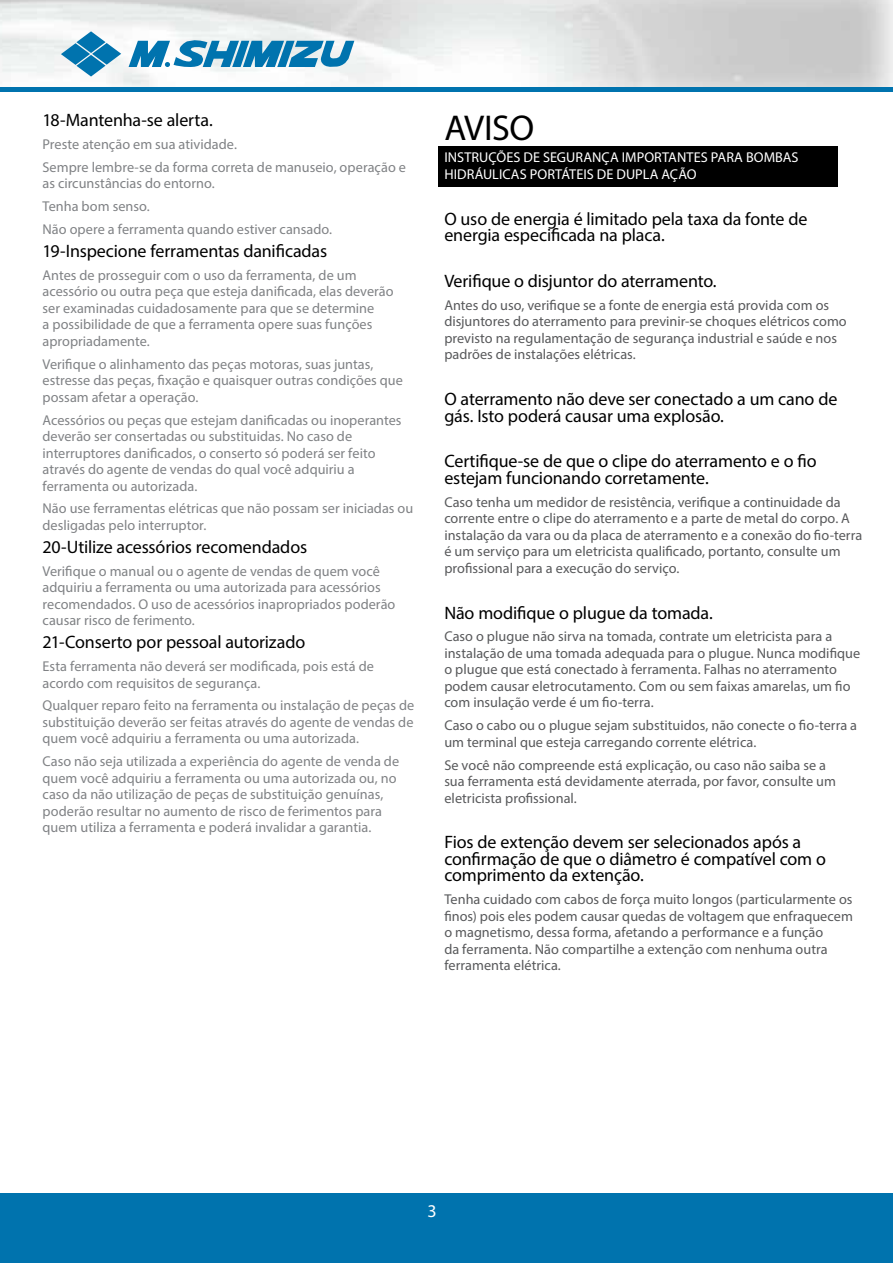
<style>
.page{position:relative;width:893px;height:1263px;background:#fff}
.page>*{position:absolute;margin:0;border:0;box-sizing:border-box;transform-origin:0 0}
.t1{font:36px "Myriad Pro";letter-spacing:-.015em;color:#000}
.t2{font:18px/16.5px "Myriad Pro";letter-spacing:-.005em;color:#000}
.t3{font:18px "Myriad Pro";color:#fff}
.t4{font:14.25px/16.5px "Myriad Pro";letter-spacing:.005em;color:#808285}
.t5{font:14.25px/16.5px "Myriad Pro";letter-spacing:.005em;color:#58595b}
.t6{font:14.25px/16.5px "Myriad Pro";letter-spacing:.005em;color:#fff}
</style>
<div class="page">
<svg style="left:61px;top:31px;width:60px;height:46px"></svg>
<svg style="left:129px;top:38px;width:225px;height:31px"></svg>
<hr style="left:0;top:87px;width:893px;height:4px;background:#0073ae">
<div style="left:0;top:1193px;width:893px;height:70px;background:#0073ae"></div>
<div style="left:438px;top:146px;width:400px;height:40px;background:#000"></div>
<p class="t2" style="left:43px;top:111px;width:172px">18-Mantenha-se alerta.</p>
<p class="t4" style="left:43px;top:132px;width:365px;line-height:22.8px">Preste atenção em sua atividade.<br>Sempre lembre-se da forma correta de manuseio, operação e</p>
<p class="t4" style="left:43px;top:172px;width:291px;line-height:22.8px">as circunstâncias do entorno.<br>Tenha bom senso.<br>Não opere a ferramenta quando estiver cansado.</p>
<p class="t2" style="left:43px;top:242px;width:286px">19-Inspecione ferramentas danificadas</p>
<p class="t4" style="left:43px;top:267px;width:353px">Antes de prosseguir com o uso da ferramenta, de um acessório ou outra peça que esteja danificada, elas deverão ser examinadas cuidadosamente para que se determine<br>a possibilidade de que a ferramenta opere suas funções apropriadamente.</p>
<p class="t4" style="left:43px;top:355px;width:362px">Verifique o alinhamento das peças motoras, suas juntas, estresse das peças, fixação e quaisquer outras condições que possam afetar a operação.</p>
<p class="t4" style="left:43px;top:411px;width:361px">Acessórios ou peças que estejam danificadas ou inoperantes deverão ser consertadas ou substituidas. No caso de interruptores danificados, o conserto só poderá ser feito através do agente de vendas do qual você adquiriu a ferramenta ou autorizada.</p>
<p class="t4" style="left:43px;top:500px;width:372px">Não use ferramentas elétricas que não possam ser iniciadas ou desligadas pelo interruptor.</p>
<p class="t2" style="left:43px;top:538px;width:266px">20-Utilize acessórios recomendados</p>
<p class="t4" style="left:43px;top:562px;width:354px">Verifique o manual ou o agente de vendas de quem você adquiriu a ferramenta ou uma autorizada para acessórios recomendados. O uso de acessórios inapropriados poderão causar risco de ferimento.</p>
<p class="t2" style="left:43px;top:633px;width:264px">21-Conserto por pessoal autorizado</p>
<p class="t4" style="left:43px;top:658px;width:333px">Esta ferramenta não deverá ser modificada, pois está de acordo com requisitos de segurança.</p>
<p class="t4" style="left:43px;top:697px;width:373px;text-align:justify">Qualquer reparo feito na ferramenta ou instalação de peças de substituição deverão ser feitas através do agente de vendas de quem você adquiriu a ferramenta ou uma autorizada.</p>
<p class="t4" style="left:43px;top:753px;width:358px">Caso não seja utilizada a experiência do agente de venda de quem você adquiriu a ferramenta ou uma autorizada ou, no caso da não utilização de peças de substituição genuínas, poderão resultar no aumento de risco de ferimentos para quem utiliza a ferramenta e poderá invalidar a garantia.</p>
<h1 class="t1" style="left:444px;top:105px;width:91px">AVISO</h1>
<p class="t6" style="left:444px;top:149px;width:356px">INSTRUÇÕES DE SEGURANÇA IMPORTANTES PARA BOMBAS<br>HIDRÁULICAS PORTÁTEIS DE DUPLA AÇÃO</p>
<p class="t2" style="left:444px;top:210px;width:365px">O uso de energia é limitado pela taxa da fonte de energia especificada na placa.</p>
<p class="t2" style="left:444px;top:272px;width:274px">Verifique o disjuntor do aterramento.</p>
<p class="t5" style="left:444px;top:297px;width:404px">Antes do uso, verifique se a fonte de energia está provida com os disjuntores do aterramento para previnir-se choques elétricos como previsto na regulamentação de segurança industrial e saúde e nos padrões de instalações elétricas.</p>
<p class="t2" style="left:444px;top:390px;width:394px">O aterramento não deve ser conectado a um cano de gás. Isto poderá causar uma explosão.</p>
<p class="t2" style="left:444px;top:453px;width:374px">Certifique-se de que o clipe do aterramento e o fio estejam funcionando corretamente.</p>
<p class="t5" style="left:444px;top:493px;width:419px">Caso tenha um medidor de resistência, verifique a continuidade da corrente entre o clipe do aterramento e a parte de metal do corpo. A instalação da vara ou da placa de aterramento e a conexão do fio-terra é um serviço para um eletricista qualificado, portanto, consulte um profissional para a execução do serviço.</p>
<p class="t2" style="left:444px;top:604px;width:270px">Não modifique o plugue da tomada.</p>
<p class="t5" style="left:444px;top:628px;width:417px">Caso o plugue não sirva na tomada, contrate um eletricista para a instalação de uma tomada adequada para o plugue. Nunca modifique o plugue que está conectado à ferramenta. Falhas no aterramento podem causar eletrocutamento. Com ou sem faixas amarelas, um fio com insulação verde é um fio-terra.</p>
<p class="t5" style="left:444px;top:717px;width:414px">Caso o cabo ou o plugue sejam substituidos, não conecte o fio-terra a um terminal que esteja carregando corrente elétrica.</p>
<p class="t5" style="left:444px;top:756px;width:393px">Se você não compreende está explicação, ou caso não saiba se a sua ferramenta está devidamente aterrada, por favor, consulte um eletricista profissional.</p>
<p class="t2" style="left:444px;top:834px;width:383px">Fios de extenção devem ser selecionados após a confirmação de que o diâmetro é compatível com o comprimento da extenção.</p>
<p class="t5" style="left:444px;top:891px;width:410px">Tenha cuidado com cabos de força muito longos (particularmente os finos) pois eles podem causar quedas de voltagem que enfraquecem o magnetismo, dessa forma, afetando a performance e a função<br>da ferramenta. Não compartilhe a extenção com nenhuma outra ferramenta elétrica.</p>
<p class="t3" style="left:427px;top:1199px;width:11px">3</p>
</div>
